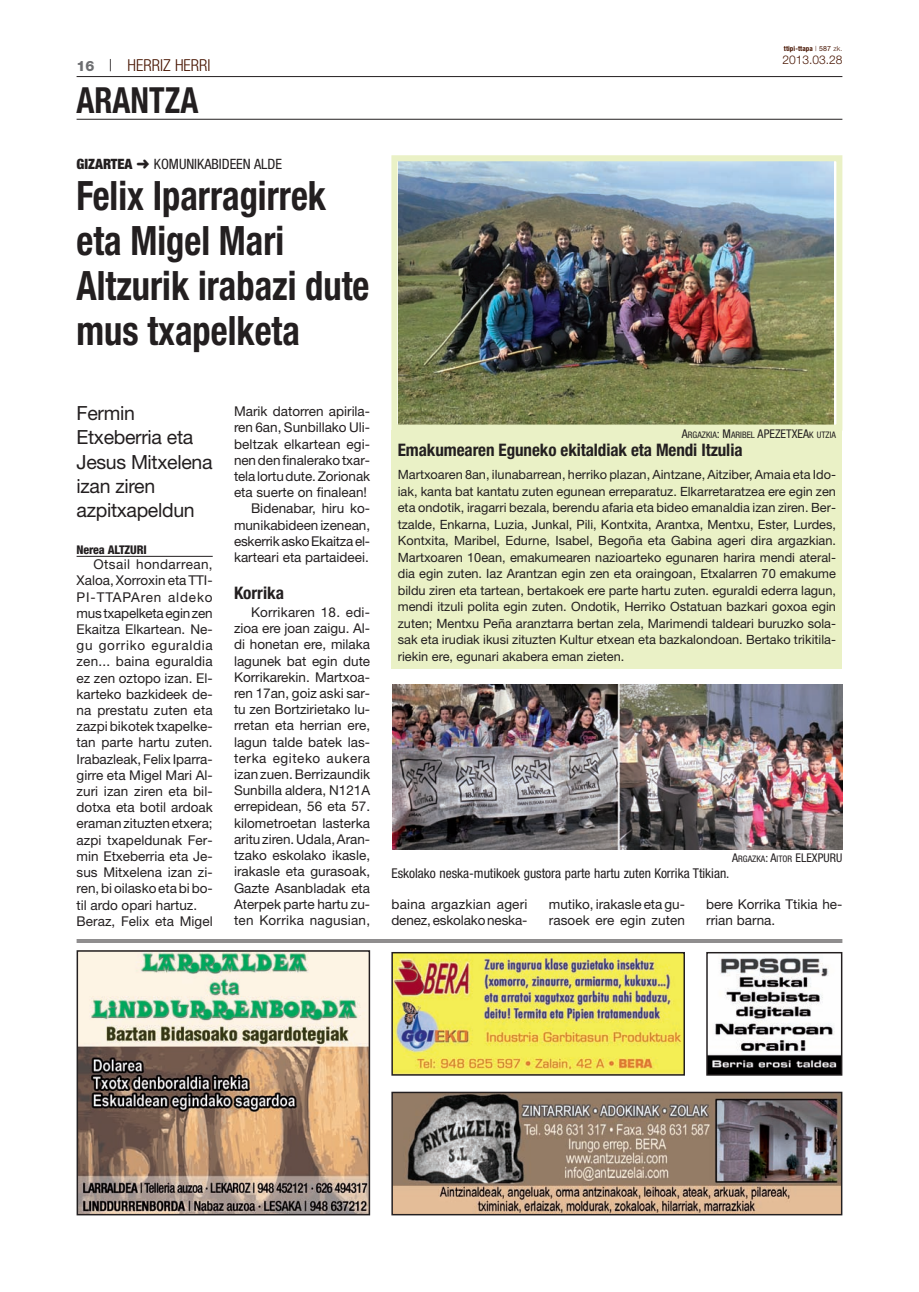
<style>
.page{position:relative;width:919px;height:1292px;background:#fff}
.page>*{position:absolute;margin:0;border:0;box-sizing:border-box;transform-origin:0 0}
.t1{font:700 condensed 40.5px/45px "Helvetica Neue";color:#231f20;scale:.9 1}
.t2{font:700 condensed 36px "Helvetica Neue";color:#231f20;scale:.9 1}
.t3{font:19.5px/24px "Helvetica Neue";letter-spacing:-.015em;color:#231f20}
.t4{font:700 condensed 17.25px "Helvetica Neue";letter-spacing:-.005em;color:#231f20}
.t5{font:300 condensed 16.5px "Helvetica Neue";color:#471400}
.t6{font:condensed 14.25px "Helvetica Neue";color:#231f20}
.t7{font:13.5px/16.2px "Helvetica Neue";color:#231f20}
.t8{font:condensed 13.5px "Helvetica Neue";color:#231f20}
.t9{font:12.75px/16.5px "Helvetica Neue";color:#231f20;text-align:justify}
.t10{font:condensed 12px "Helvetica Neue";color:#231f20}
.t11{font:800 condensed 12px "Helvetica Neue";letter-spacing:-.015em;color:#231f20}
.t12{font:300 12px "Helvetica Neue";color:#471400}
.t13{font:condensed 9px "Helvetica Neue";color:#231f20}
.t14{font:700 condensed 7.05px "Helvetica Neue";letter-spacing:.015em;color:#471400}
.s1{font-weight:800;font-stretch:normal;font-size:14.25px;color:#6c6d70}
.s2{font-stretch:normal;color:#231f20}
.s3{font-weight:900}
.s4{font-weight:300;font-stretch:normal}
.s5{font-weight:400;font-stretch:normal}
.s6{font-size:12px}
.s7{font-size:9px}
</style>
<div class="page">
<hr style="left:77px;top:76px;width:765px;height:1px;background:#231f20">
<hr style="left:77px;top:119px;width:765px;height:1px;background:#231f20">
<hr style="left:77px;top:556px;width:136px;height:1px;background:#231f20">
<hr style="left:77px;top:939px;width:765px;height:1px;background:#231f20">
<hr style="left:77px;top:941px;width:765px;height:1px;background:#231f20">
<img style="left:399px;top:162px;width:434px;height:261px">
<div style="left:391px;top:155px;width:451px;height:275px;border:6px solid #eaf1c6"></div>
<div style="left:391px;top:429px;width:451px;height:239px;background:#eaf1c6"></div>
<img style="left:80px;top:953px;width:287px;height:259px">
<div style="left:77px;top:950px;width:293px;height:265px;border:2px solid #231f20"></div>
<img style="left:393px;top:1093px;width:447px;height:120px">
<div style="left:391px;top:1091px;width:451px;height:124px;border:1px solid #231f20"></div>
<img style="left:393px;top:953px;width:290px;height:120px">
<div style="left:391px;top:951px;width:294px;height:124px;border:1px solid #231f20"></div>
<img style="left:708px;top:953px;width:132px;height:120px">
<div style="left:706px;top:951px;width:136px;height:124px;border:1px solid #231f20"></div>
<img style="left:392px;top:685px;width:450px;height:164px">
<p class="t5" style="left:77px;top:59px;width:135px"><span class="s1">16</span> <span class="s2">|</span> HERRIZ HERRI</p>
<h2 class="t2" style="left:77px;top:87px;width:137px">ARANTZA</h2>
<p class="t6" style="left:77px;top:159px;width:207px"><span class="s3">GIZARTEA</span> ➜ KOMUNIKABIDEEN ALDE</p>
<h1 class="t1" style="left:77px;top:176px;width:327px">Felix Iparragirrek eta Migel Mari<br>Altzurik irabazi dute mus txapelketa</h1>
<p class="t14" style="left:783px;top:46px;width:60px">ttipi-ttapa <span class="s4">|</span> <span class="s5">587</span> <span class="s4">zk.</span></p>
<p class="t12" style="left:782px;top:55px;width:62px">2013.03.28</p>
<h3 class="t3" style="left:77px;top:403px;width:137px">Fermin<br>Etxeberria eta<br>Jesus Mitxelena izan ziren azpitxapeldun</h3>
<p class="t11" style="left:77px;top:545px;width:72px">Nerea ALTZURI</p>
<p class="t7" style="left:77px;top:557px;width:138px;text-indent:17px">Otsail hondarrean,<br>Xaloa, Xorroxin eta TTI-<br>PI-TTAPAren aldeko mustxapelketaeginzen<br>Ekaitza Elkartean. Ne&shy;gu gorriko eguraldia zen... baina eguraldia ez zen oztopo izan. El&shy;karteko bazkideek de&shy;na prestatu zuten eta zazpi bikotek txapelke&shy;tan parte hartu zuten.<br>Irabazleak,FelixIparra&shy;girre eta Migel Mari Al&shy;zuri izan ziren eta bil&shy;dotxa eta botil ardoak eramanzituztenetxera; azpi txapeldunak Fer&shy;min Etxeberria eta Je&shy;sus Mitxelena izan zi&shy;ren,bioilaskoetabibo&shy;til ardo opari hartuz.<br>Beraz, Felix eta Migel</p>
<p class="t7" style="left:234px;top:404px;width:138px;text-align:right">Marik datorren apirila&shy;ren 6an, Sunbillako Uli&shy;beltzak elkartean egi&shy;nendenfinalerakotxar&shy;telalortudute.Zorionak eta suerte on finalean!<br>Bidenabar, hiru ko&shy;munikabideenizenean, eskerrikaskoEkaitzael&shy;karteari eta partaideei.</p>
<p class="t4" style="left:234px;top:586px;width:52px">Korrika</p>
<p class="t7" style="left:234px;top:605px;width:138px;text-align:justify;text-indent:17px">Korrikaren 18. edi&shy;zioa ere joan zaigu. Al&shy;di honetan ere, milaka lagunek bat egin dute Korrikarekin. Martxoa&shy;ren 17an, goiz aski sar&shy;tu zen Bortzirietako lu&shy;rretan eta herrian ere, lagun talde batek las&shy;terka egiteko aukera izan zuen. Berrizaundik Sunbilla aldera, N121A errepidean, 56 eta 57. kilometroetan lasterka arituziren.Udala,Aran&shy;tzako eskolako ikasle, irakasle eta gurasoak, Gazte Asanbladak eta Aterpek parte hartu zu&shy;ten Korrika nagusian,</p>
<p class="t13" style="left:681px;top:432px;width:156px"><span class="s6">A</span>RGAZKIA<span class="s6">: M</span>ARIBEL <span class="s6">APEZETXEA</span>K UTZIA</p>
<p class="t4" style="left:398px;top:444px;width:346px">Emakumearen Eguneko ekitaldiak eta Mendi Itzulia</p>
<p class="t9" style="left:398px;top:468px;width:440px">Martxoaren 8an, ilunabarrean, herriko plazan, Aintzane, Aitziber, Amaia eta Ido&shy;iak, kanta bat kantatu zuten egunean erreparatuz. Elkarretaratzea ere egin zen eta ondotik, iragarri bezala, berendu afaria eta bideo emanaldia izan ziren. Ber&shy;tzalde, Enkarna, Luzia, Junkal, Pili, Kontxita, Arantxa, Mentxu, Ester, Lurdes, Kontxita, Maribel, Edurne, Isabel, Begoña eta Gabina ageri dira argazkian.<br>Martxoaren 10ean, emakumearen nazioarteko egunaren harira mendi ateral&shy;dia egin zuten. Iaz Arantzan egin zen eta oraingoan, Etxalarren 70 emakume bildu ziren eta tartean, bertakoek ere parte hartu zuten. eguraldi ederra lagun, mendi itzuli polita egin zuten. Ondotik, Herriko Ostatuan bazkari goxoa egin zuten; Mentxu Peña aranztarra bertan zela, Marimendi taldeari buruzko sola&shy;sak eta irudiak ikusi zituzten Kultur etxean eta bazkalondoan. Bertako trikitila&shy;riekin ere, egunari akabera eman zieten.</p>
<p class="t10" style="left:732px;top:853px;width:112px">A<span class="s7">RGAZKA</span>: A<span class="s7">ITOR</span> ELEXPURU</p>
<p class="t8" style="left:391px;top:867px;width:339px">Eskolako neska-mutikoek gustora parte hartu zuten Korrika Ttikian.</p>
<p class="t7" style="left:391px;top:897px;width:138px">baina argazkian ageri denez,eskolakoneska-</p>
<p class="t7" style="left:549px;top:897px;width:138px">mutiko, irakasle eta gu&shy;rasoek ere egin zuten</p>
<p class="t7" style="left:706px;top:897px;width:138px">bere Korrika Ttikia he&shy;rrian barna.</p>
</div>
